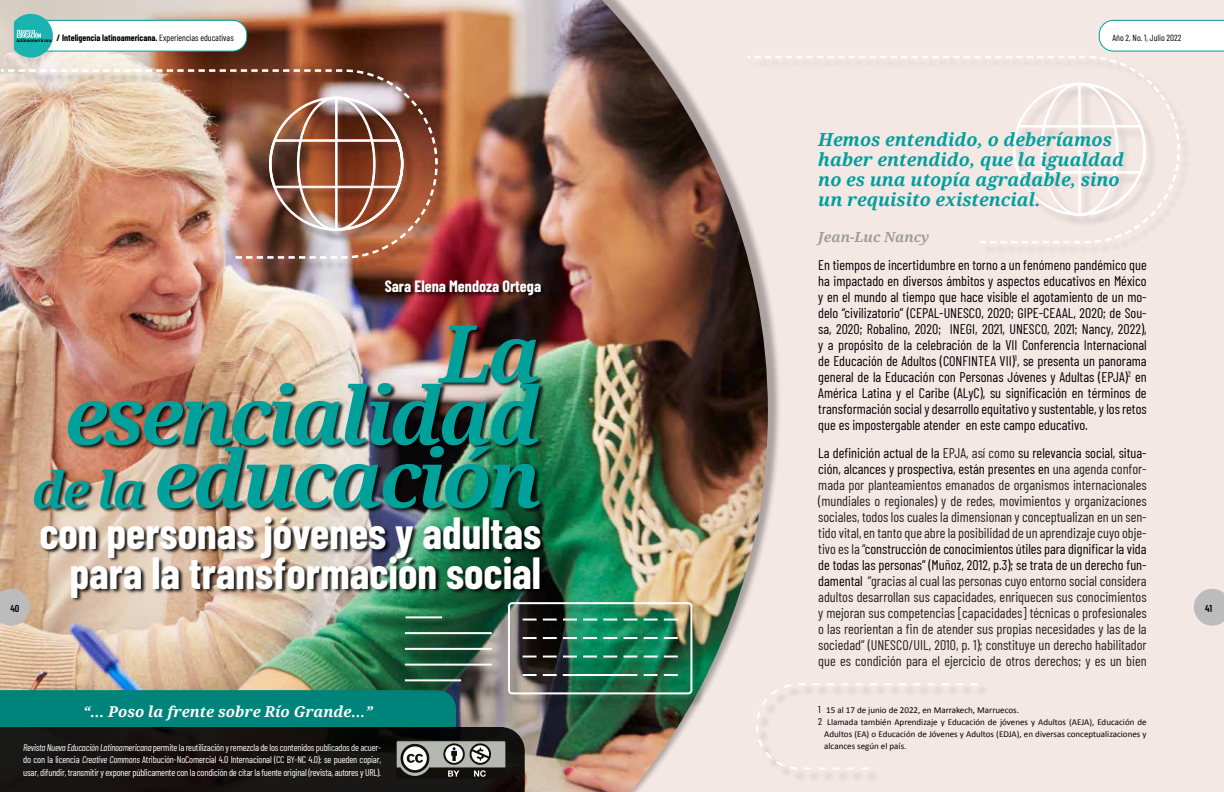
<style>
.page{position:relative;width:1224px;height:792px;background:#f4e8e5}
.page>*{position:absolute;margin:0;border:0;box-sizing:border-box;transform-origin:0 0}
.t1{font:italic 700 80px/62.5px "Noto Serif";letter-spacing:-.05em;color:#00a09b;text-align:right}
.t2{font:700 44px/40px "Barlow Condensed";color:#fff;text-align:right}
.t3{font:italic 700 18px/20px "Noto Serif";color:#00a09b}
.t4{font:700 16px "Barlow Condensed";color:#fff}
.t5{font:italic 700 15px "Noto Serif";color:#fff}
.t6{font:14px/16px "Barlow Condensed";color:#222;text-align:justify}
.t7{font:14px/16px "Barlow Condensed";color:#000;text-align:justify}
.t8{font:italic 700 14px "Noto Serif";color:#9d9d9c}
.t9{font:600 10px "Barlow Condensed";color:#000}
.t10{font:9.7px/12.6px "Barlow Condensed";letter-spacing:-.02em;color:#fff;text-align:justify}
.t11{font:9px "Calibri";color:#000}
.t12{font:700 9px "Barlow Condensed";color:#000}
.t13{font:9px "Barlow Condensed";color:#000}
.s1{font-weight:400}
.s2{font-size:50px}
.s3{font-style:italic}
.s4{color:#000}
.s5{font-family:"Barlow Condensed";font-size:10px}
</style>
<div class="page">
<img style="left:0;top:0;width:768px;height:715px">
<div style="left:34px;top:281px;width:513px;height:321px;background:#000;opacity:.85"></div>
<div style="left:20px;top:20px;width:227px;height:31px;background:#fff;border-radius:14px"></div>
<div style="left:20px;top:20px;width:227px;height:31px;border:1px solid #00a09b;border-radius:14px"></div>
<svg style="left:14px;top:14px;width:39px;height:44px;background:#48b8b4"></svg>
<svg style="left:1099px;top:20px;width:125px;height:31px;background:#f2f9f9"></svg>
<svg style="left:1194px;top:589px;width:30px;height:37px"></svg>
<div style="left:749px;top:57px;width:443px;height:198px;background:#f4e8e5"></div>
<svg style="left:747px;top:56px;width:433px;height:188px"></svg>
<svg style="left:756px;top:683px;width:222px;height:86px"></svg>
<div style="left:3px;top:71px;width:447px;height:200px;background:#000;opacity:.45"></div>
<img style="left:1px;top:69px;width:437px;height:190px">
<div style="left:407px;top:604px;width:298px;height:103px;background:#000;opacity:.45"></div>
<img style="left:0;top:589px;width:693px;height:203px">
<p class="t12" style="left:57px;top:31px;width:179px">/ Inteligencia latinoamericana. <span class="s1">Experiencias educativas</span></p>
<p class="t13" style="left:1113px;top:31px;width:70px">Año 2, No. 1, Julio 2022</p>
<p class="t9" style="left:10px;top:602px;width:11px">40</p>
<p class="t4" style="left:385px;top:275px;width:158px">Sara Elena Mendoza Ortega</p>
<h1 class="t1" style="left:32px;top:320px;width:510px">La esencialidad <span class="s2">de la</span> educación</h1>
<h2 class="t2" style="left:39px;top:510px;width:503px">con personas jóvenes y adultas para la transformación social</h2>
<p class="t5" style="left:83px;top:701px;width:291px">“... Poso la frente sobre Río Grande…”</p>
<p class="t10" style="left:23px;top:740px;width:359px"><span class="s3">Revista Nueva Educación Latinoamericana</span> permite la reutilización y remezcla de los contenidos publicados de acuer&shy;do con la licencia <span class="s3">Creative Commons</span> Atribución-NoComercial 4.0 Internacional (CC BY-NC 4.0): se pueden copiar, usar, difundir, transmitir y exponer públicamente con la condición de citar la fuente original (revista, autores y URL).</p>
<p class="t3" style="left:818px;top:129px;width:307px">Hemos entendido, o deberíamos haber entendido, que la igualdad no es una utopía agradable, sino un requisito existencial.</p>
<p class="t8" style="left:818px;top:227px;width:113px">Jean-Luc Nancy</p>
<p class="t7" style="left:818px;top:256px;width:330px">En tiempos de incertidumbre en torno a un fenómeno pandémico que ha impactado en diversos ámbitos y aspectos educativos en México y en el mundo al tiempo que hace visible el agotamiento de un mo&shy;delo “civilizatorio” (CEPAL-UNESCO, 2020; GIPE-CEAAL, 2020; de Sou&shy;sa, 2020; Robalino, 2020; INEGI, 2021, UNESCO, 2021; Nancy, 2022), y a propósito de la celebración de la VII Conferencia Internacional de Educación de Adultos (CONFINTEA VII)<sup>1</sup>, se presenta un panorama general de la Educación con Personas Jóvenes y Adultas (EPJA)<sup>2</sup> en América Latina y el Caribe (ALyC), su significación en términos de transformación social y desarrollo equitativo y sustentable, y los retos que es impostergable atender en este campo educativo.</p>
<p class="t6" style="left:818px;top:444px;width:330px"><span class="s4">La definición actual de la</span> EPJA, así como <span class="s4">su relevancia social, situa&shy;ción, alcances y prospectiva, están presentes en</span> una agenda confor&shy;mada por planteamientos emanados de organismos internacionales (mundiales o regionales) y de redes, movimientos y organizaciones sociales, todos los cuales la dimensionan y conceptualizan en un sen&shy;tido vital, en tanto que abre la posibilidad de un aprendizaje cuyo obje&shy;tivo es la “<span class="s4">construcción de conocimientos útiles para dignificar la vida de todas las personas” (Muñoz, 2012, p.3); se trata de un derecho fun&shy;damental</span> “gracias al cual las personas cuyo entorno social considera adultos desarrollan sus capacidades, enriquecen sus conocimientos y mejoran sus competencias [capacidades] técnicas o profesionales o las reorientan a fin de atender sus propias necesidades y las de la sociedad” (UNESCO/UIL, 2010, p. 1); constituye un derecho habilitador que es condición para el ejercicio de otros derechos; y es un bien</p>
<p class="t11" style="left:818px;top:705px;width:202px"><span class="s5">1</span> 15 al 17 de junio de 2022, en Marrakech, Marruecos.</p>
<p class="t11" style="left:818px;top:717px;width:330px"><span class="s5">2</span> Llamada también Aprendizaje y Educación de jóvenes y Adultos (AEJA), Educación de</p>
<p class="t11" style="left:824px;top:729px;width:324px">Adultos (EA) o Educación de Jóvenes y Adultos (EDJA), en diversas conceptualizaciones y</p>
<p class="t11" style="left:824px;top:741px;width:84px">alcances según el país.</p>
<p class="t9" style="left:1205px;top:602px;width:8px">41</p>
</div>
